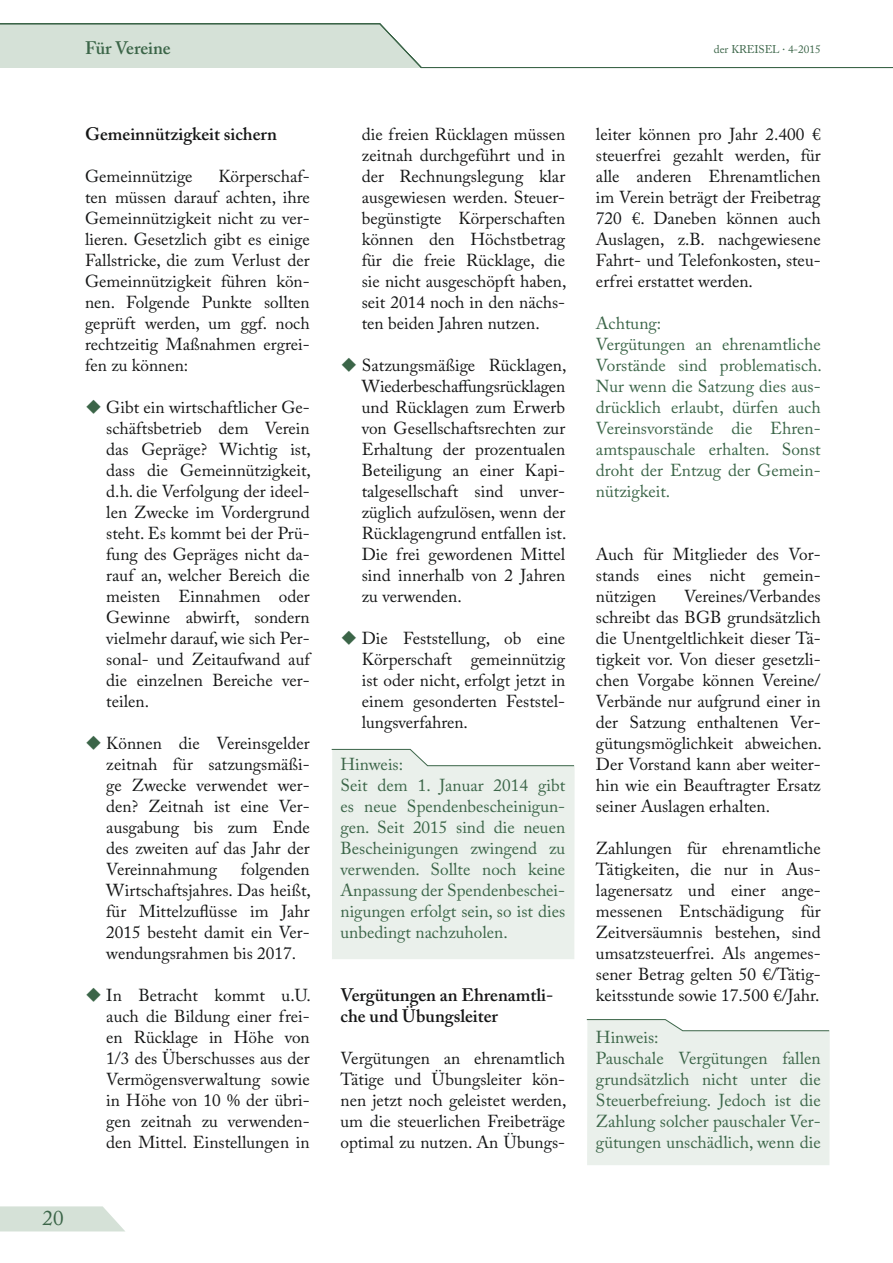
<style>
.page{position:relative;width:893px;height:1263px;background:#fff}
.page>*{position:absolute;margin:0;border:0;box-sizing:border-box;transform-origin:0 0}
.t1{font:21px "Adobe Caslon Pro";color:#3b6548}
.Headline_Mitteilunge{font:600 18px/21px "Adobe Caslon Pro";color:#151616}
.Kolumnentitel{font:600 18px "Adobe Caslon Pro";color:#3b6548}
.Grundtext_Mitteilung{font:17.25px/21px "Adobe Caslon Pro";color:#151616;text-align:justify}
.Hinweis_Miteilungen{font:17.25px/21px "Adobe Caslon Pro";color:#3b6548;text-align:justify}
.t2{font:11.25px "Adobe Caslon Pro";color:#3b6548}
</style>
<div class="page">
<svg style="left:0;top:1206px;width:125px;height:25px;background:#d9e4db"></svg>
<hr style="left:421px;top:67px;width:472px;height:1px;background:#3b6548">
<svg style="left:0;top:23px;width:422px;height:45px;background:#d1ddd3"></svg>
<div style="left:332px;top:766px;width:243px;height:193px;background:#eaf0eb"></div>
<svg style="left:331px;top:749px;width:244px;height:17px"></svg>
<svg style="left:586px;top:1019px;width:244px;height:146px;background:#eaf0eb"></svg>
<p class="Kolumnentitel" style="left:85px;top:37px;width:87px">Für Vereine</p>
<p class="Headline_Mitteilunge" style="left:85px;top:123px;width:193px">Gemeinnützigkeit sichern</p>
<p class="Grundtext_Mitteilung" style="left:85px;top:166px;width:109px">Gemeinnützige</p>
<p class="Grundtext_Mitteilung" style="left:85px;top:166px;width:226px;text-indent:133px">Körperschaf&shy;ten müssen darauf achten, ihre Gemeinnützigkeit nicht zu ver&shy;lieren. Gesetzlich gibt es einige Fallstricke, die zum Verlust der Gemeinnützigkeit führen kön&shy;nen. Folgende Punkte sollten geprüft werden, um ggf. noch rechtzeitig Maßnahmen ergrei&shy;fen zu können:</p>
<p class="Grundtext_Mitteilung" style="left:106px;top:397px;width:206px">Gibt ein wirtschaftlicher Ge&shy;schäftsbetrieb dem Verein das Gepräge? Wichtig ist, dass die Gemeinnützigkeit, d.h. die Verfolgung der ideel&shy;len Zwecke im Vordergrund steht. Es kommt bei der Prü&shy;fung des Gepräges nicht da&shy;rauf an, welcher Bereich die meisten Einnahmen oder Gewinne abwirft, sondern vielmehr darauf, wie sich Per&shy;sonal- und Zeitaufwand auf die einzelnen Bereiche ver&shy;teilen.</p>
<p class="Grundtext_Mitteilung" style="left:106px;top:733px;width:205px">Können die Vereinsgelder zeitnah für satzungsmäßi&shy;ge Zwecke verwendet wer&shy;den? Zeitnah ist eine Ver&shy;ausgabung bis zum Ende des zweiten auf das Jahr der Vereinnahmung</p>
<p class="Grundtext_Mitteilung" style="left:106px;top:859px;width:206px;text-indent:135px">folgenden Wirtschaftsjahres. Das heißt, für Mittelzuflüsse im Jahr 2015 besteht damit ein Ver&shy;wendungsrahmen bis 2017.</p>
<p class="Grundtext_Mitteilung" style="left:106px;top:985px;width:206px">In Betracht kommt u.U. auch die Bildung einer frei&shy;en Rücklage in Höhe von 1/3 des Überschusses aus der Vermögensverwaltung sowie in Höhe von 10 % der übri&shy;gen zeitnah zu verwenden&shy;den Mittel. Einstellungen in</p>
<p class="t1" style="left:43px;top:1206px;width:22px">20</p>
<p class="Grundtext_Mitteilung" style="left:362px;top:124px;width:206px">die freien Rücklagen müssen zeitnah durchgeführt und in der Rechnungslegung klar ausgewiesen werden. Steuer&shy;begünstigte Körperschaften können den Höchstbetrag für die freie Rücklage, die sie nicht ausgeschöpft haben, seit 2014 noch in den nächs&shy;ten beiden Jahren nutzen.</p>
<p class="Grundtext_Mitteilung" style="left:362px;top:355px;width:206px">Satzungsmäßige Rücklagen, Wiederbeschaffungsrücklagen und Rücklagen zum Erwerb von Gesellschaftsrechten zur Erhaltung der prozentualen Beteiligung an einer Kapi&shy;talgesellschaft sind unver&shy;züglich aufzulösen, wenn der Rücklagengrund entfallen ist.<br>Die frei gewordenen Mittel sind innerhalb von 2 Jahren zu verwenden.</p>
<p class="Grundtext_Mitteilung" style="left:362px;top:628px;width:205px">Die Feststellung, ob eine Körperschaft gemeinnützig ist oder nicht, erfolgt jetzt in einem gesonderten Feststel&shy;lungsverfahren.</p>
<p class="Hinweis_Miteilungen" style="left:340px;top:754px;width:64px">Hinweis:</p>
<p class="Hinweis_Miteilungen" style="left:340px;top:775px;width:226px">Seit dem 1. Januar 2014 gibt es neue Spendenbescheinigun&shy;gen. Seit 2015 sind die neuen Bescheinigungen zwingend zu verwenden. Sollte noch keine Anpassung der Spendenbeschei&shy;nigungen erfolgt sein, so ist dies unbedingt nachzuholen.</p>
<p class="Headline_Mitteilunge" style="left:340px;top:984px;width:214px">Vergütungen an Ehrenamtli&shy;che und Übungsleiter</p>
<p class="Grundtext_Mitteilung" style="left:340px;top:1048px;width:227px">Vergütungen an ehrenamtlich Tätige und Übungsleiter kön&shy;nen jetzt noch geleistet werden, um die steuerlichen Freibeträge optimal zu nutzen. An Übungs-</p>
<p class="t2" style="left:714px;top:42px;width:108px">der KREISEL 4-2015</p>
<p class="Grundtext_Mitteilung" style="left:596px;top:124px;width:226px">leiter können pro Jahr 2.400 € steuerfrei gezahlt werden, für alle anderen Ehrenamtlichen im Verein beträgt der Freibetrag 720 €. Daneben können auch Auslagen, z.B. nachgewiesene Fahrt- und Telefonkosten, steu&shy;erfrei erstattet werden.</p>
<p class="Hinweis_Miteilungen" style="left:596px;top:313px;width:67px">Achtung:</p>
<p class="Hinweis_Miteilungen" style="left:596px;top:334px;width:227px">Vergütungen an ehrenamtliche Vorstände sind problematisch.<br>Nur wenn die Satzung dies aus&shy;drücklich erlaubt, dürfen auch Vereinsvorstände die Ehren&shy;amtspauschale erhalten. Sonst droht der Entzug der Gemein&shy;nützigkeit.</p>
<p class="Grundtext_Mitteilung" style="left:596px;top:544px;width:226px">Auch für Mitglieder des Vor&shy;stands eines nicht gemein&shy;nützigen</p>
<p class="Grundtext_Mitteilung" style="left:596px;top:586px;width:227px;text-indent:88px">Vereines/Verbandes schreibt das BGB grundsätzlich die Unentgeltlichkeit dieser Tä&shy;tigkeit vor. Von dieser gesetzli&shy;chen Vorgabe können Vereine/ Verbände nur aufgrund einer in der Satzung enthaltenen Ver&shy;gütungsmöglichkeit abweichen.<br>Der Vorstand kann aber weiter&shy;hin wie ein Beauftragter Ersatz seiner Auslagen erhalten.</p>
<p class="Grundtext_Mitteilung" style="left:596px;top:838px;width:226px">Zahlungen für ehrenamtliche Tätigkeiten, die nur in Aus&shy;lagenersatz und einer ange&shy;messenen Entschädigung für Zeitversäumnis bestehen, sind umsatzsteuerfrei. Als angemes&shy;sener Betrag gelten 50 €/Tätig&shy;keitsstunde sowie 17.500 €/Jahr.</p>
<p class="Hinweis_Miteilungen" style="left:596px;top:1027px;width:64px">Hinweis:</p>
<p class="Hinweis_Miteilungen" style="left:596px;top:1048px;width:226px">Pauschale Vergütungen fallen grundsätzlich nicht unter die Steuerbefreiung. Jedoch ist die Zahlung solcher pauschaler Ver&shy;gütungen unschädlich, wenn die</p>
</div>
